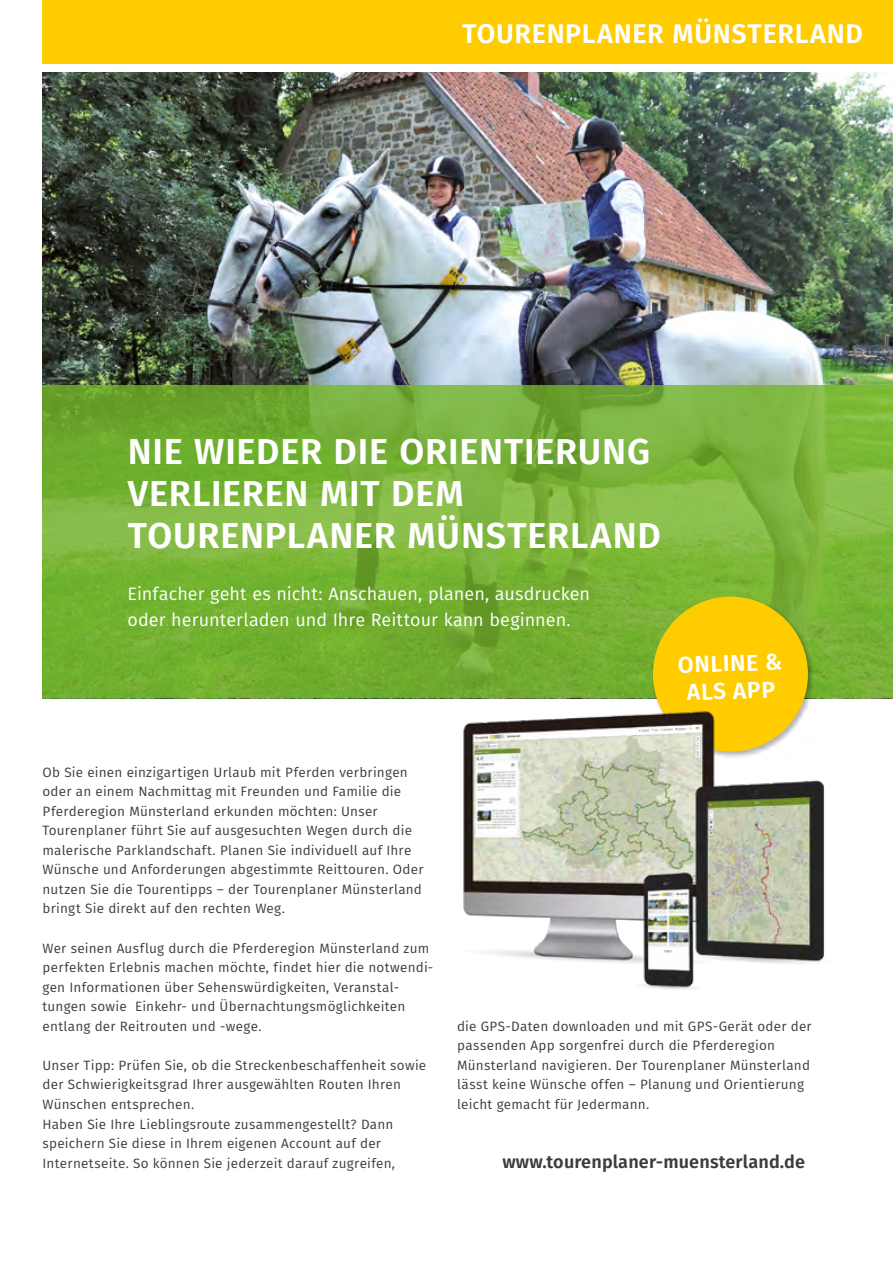
<style>
.page{position:relative;width:893px;height:1263px;background:#fff}
.page>*{position:absolute;margin:0;border:0;box-sizing:border-box;transform-origin:0 0}
.Head_Green_Versal_24{font:600 36px/42px "Fira Sans";letter-spacing:.02em;color:#fff}
.Balkenhead_rechts{font:600 27px "Fira Sans";letter-spacing:.025em;color:#fff}
.t1{font:600 22.95px "Fira Sans";color:#fff}
.Einführungstext{font:18px/25.5px "Fira Sans";color:#fff}
.t2{font:600 18px "Fira Sans";letter-spacing:.01em;color:#3c3c3b}
.body_Fira{font:13.5px/19.5px "Fira Sans";letter-spacing:.015em;color:#3c3c3b}
</style>
<div class="page">
<div style="left:43px;top:0;width:850px;height:64px;background:#fc0"></div>
<img style="left:43px;top:72px;width:850px;height:313px">
<svg style="left:43px;top:385px;width:850px;height:313px;background:#78b238"></svg>
<div style="left:652px;top:595px;width:163px;height:163px;background:#000;opacity:.3"></div>
<div style="left:653px;top:597px;width:155px;height:155px;background:#fc0;border-radius:50%"></div>
<img style="left:427px;top:692px;width:423px;height:298px">
<p class="Balkenhead_rechts" style="left:462px;top:12px;width:402px">TOURENPLANER MÜNSTERLAND</p>
<p class="Head_Green_Versal_24" style="left:128px;top:428px;width:535px">NIE WIEDER DIE ORIENTIERUNG<br>VERLIEREN MIT DEM<br>TOURENPLANER MÜNSTERLAND</p>
<p class="Einführungstext" style="left:128px;top:581px;width:464px">Einfacher geht es nicht: Anschauen, planen, ausdrucken oder herunterladen und Ihre Reittour kann beginnen.</p>
<p class="t1" style="left:677px;top:646px;width:106px;rotate:-2deg">ONLINE &amp;</p>
<p class="t1" style="left:686px;top:673px;width:90px;rotate:-2deg">ALS APP</p>
<p class="body_Fira" style="left:43px;top:762px;width:382px">Ob Sie einen einzigartigen Urlaub mit Pferden verbringen oder an einem Nachmittag mit Freunden und Familie die Pferderegion Münsterland erkunden möchten: Unser Tourenplaner führt Sie auf ausgesuchten Wegen durch die malerische Parklandschaft. Planen Sie individuell auf Ihre Wünsche und Anforderungen abgestimmte Reittouren. Oder nutzen Sie die Tourentipps – der Tourenplaner Münsterland bringt Sie direkt auf den rechten Weg.</p>
<p class="body_Fira" style="left:43px;top:938px;width:392px">Wer seinen Ausflug durch die Pferderegion Münsterland zum perfekten Erlebnis machen möchte, findet hier die notwendi&shy;gen Informationen über Sehenswürdigkeiten, Veranstal&shy;tungen sowie Einkehr- und Übernachtungsmöglichkeiten entlang der Reitrouten und -wege.</p>
<p class="body_Fira" style="left:43px;top:1055px;width:385px">Unser Tipp: Prüfen Sie, ob die Streckenbeschaffenheit sowie der Schwierigkeitsgrad Ihrer ausgewählten Routen Ihren<br>Wünschen entsprechen.</p>
<p class="body_Fira" style="left:43px;top:1114px;width:354px">Haben Sie Ihre Lieblingsroute zusammengestellt? Dann speichern Sie diese in Ihrem eigenen Account auf der<br>Internetseite. So können Sie jederzeit darauf zugreifen,</p>
<p class="body_Fira" style="left:457px;top:1016px;width:356px">die GPS-Daten downloaden und mit GPS-Gerät oder der passenden App sorgenfrei durch die Pferderegion Münsterland navigieren. Der Tourenplaner Münsterland lässt keine Wünsche offen – Planung und Orientierung leicht gemacht für Jedermann.</p>
<p class="t2" style="left:502px;top:1147px;width:304px">www.tourenplaner-muensterland.de</p>
</div>
